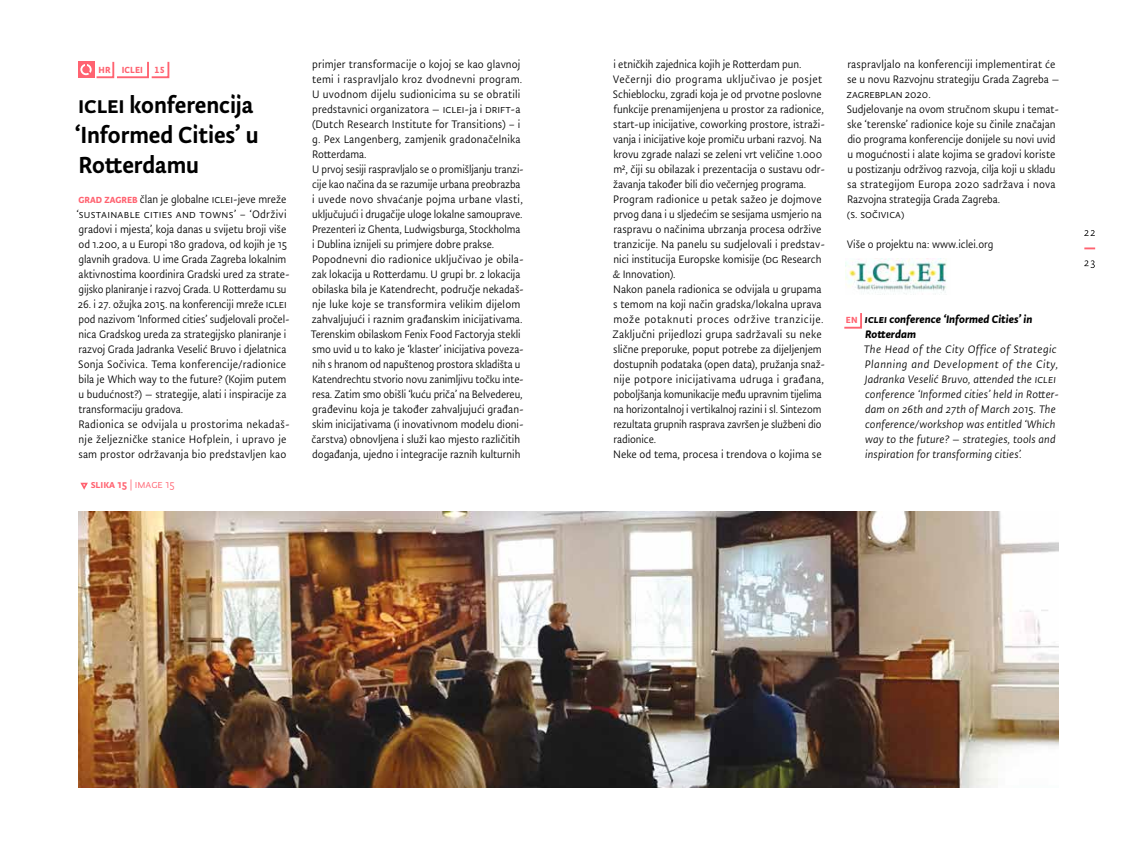
<style>
.page{position:relative;width:1134px;height:851px;background:#fff}
.page>*{position:absolute;margin:0;border:0;box-sizing:border-box;transform-origin:0 0}
.t1{font:500 26.25px/30px "Tempera";letter-spacing:-.005em;color:#000}
.t2{font:12.25px/15px "Tempera";letter-spacing:-.005em;color:#000}
.t3{font:italic 12.25px/15px "Tempera";letter-spacing:.01em;color:#000}
.t4{font:12.25px/15px "Tempera Bld Ita";color:#000}
.t5{font:12.25px "Tempera";color:#ff6371}
.t6{font:10px "Tempera Bld";letter-spacing:.015em;color:#ff6371}
.s1{font-family:"Tempera Bld";font-size:10px;color:#ff6371}
.s2{font-weight:500}
</style>
<div class="page">
<svg style="left:1084px;top:247px;width:11px;height:2px"></svg>
<svg style="left:1084px;top:260px;width:11px;height:8px"></svg>
<svg style="left:844px;top:313px;width:18px;height:16px"></svg>
<svg style="left:80px;top:482px;width:8px;height:8px"></svg>
<div style="left:78px;top:62px;width:16px;height:16px;background:#ff6371"></div>
<div style="left:80px;top:64px;width:12px;height:11px;background:#ff6371;border:2px solid #fff;border-radius:50%"></div>
<svg style="left:85px;top:61px;width:85px;height:18px"></svg>
<img style="left:78px;top:511px;width:980px;height:276px">
<img style="left:846px;top:259px;width:101px;height:35px">
<svg style="left:1084px;top:230px;width:11px;height:6px"></svg>
<p class="t6" style="left:99px;top:64px;width:68px">HR ICLEI 15</p>
<h1 class="t1" style="left:75px;top:90px;width:185px">iclei konferencija ‘Informed Cities’ u<br>Rotterdamu</h1>
<p class="t2" style="left:76px;top:192px;width:215px"><span class="s1">GRAD ZAGREB</span> član je globalne ICLEI-jeve mreže ‘SUSTAINABLE CITIES AND TOWNS’ − ‘Održivi gradovi i mjesta’, koja danas u svijetu broji više od 1.200, a u Europi 180 gradova, od kojih je 15 glavnih gradova. U ime Grada Zagreba lokalnim aktivnostima koordinira Gradski ured za strate&shy;gijsko planiranje i razvoj Grada. U Rotterdamu su</p>
<p class="t2" style="left:78px;top:297px;width:214px">26. i 27. ožujka 2015. na konferenciji mreže ICLEI pod nazivom ‘Informed cities’ sudjelovali pročel&shy;nica Gradskog ureda za strategijsko planiranje i razvoj Grada Jadranka Veselić Bruvo i djelatnica Sonja Sočivica. Tema konferencije/radionice bila je Which way to the future? (Kojim putem u budućnost?) – strategije, alati i inspiracije za transformaciju gradova.<br>Radionica se odvijala u prostorima nekadaš&shy;nje željezničke stanice Hofplein, i upravo je sam prostor održavanja bio predstavljen kao</p>
<p class="t5" style="left:91px;top:478px;width:85px"><span class="s2">slika 15</span> | image 15</p>
<p class="t2" style="left:311px;top:57px;width:215px">primjer transformacije o kojoj se kao glavnoj temi i raspravljalo kroz dvodnevni program.<br>U uvodnom dijelu sudionicima su se obratili predstavnici organizatora – ICLEI-ja i DRIFT-a (Dutch Research Institute for Transitions) − i g. Pex Langenberg, zamjenik gradonačelnika Rotterdama.<br>U prvoj sesiji raspravljalo se o promišljanju tranzi&shy;cije kao načina da se razumije urbana preobrazba i uvede novo shvaćanje pojma urbane vlasti, uključujući i drugačije uloge lokalne samouprave.<br>Prezenteri iz Ghenta, Ludwigsburga, Stockholma i Dublina iznijeli su primjere dobre prakse.<br>Popodnevni dio radionice uključivao je obila&shy;zak lokacija u Rotterdamu. U grupi br. 2 lokacija obilaska bila je Katendrecht, područje nekadaš&shy;nje luke koje se transformira velikim dijelom zahvaljujući i raznim građanskim inicijativama.<br>Terenskim obilaskom Fenix Food Factoryja stekli smo uvid u to kako je ‘klaster’ inicijativa poveza&shy;nih s hranom od napuštenog prostora skladišta u Katendrechtu stvorio novu zanimljivu točku inte&shy;resa. Zatim smo obišli ‘kuću priča’ na Belvedereu, građevinu koja je također zahvaljujući građan&shy;skim inicijativama (i inovativnom modelu dioni&shy;čarstva) obnovljena i služi kao mjesto različitih događanja, ujedno i integracije raznih kulturnih</p>
<p class="t2" style="left:612px;top:57px;width:214px">i etničkih zajednica kojih je Rotterdam pun.<br>Večernji dio programa uključivao je posjet Schieblocku, zgradi koja je od prvotne poslovne funkcije prenamijenjena u prostor za radionice, start-up inicijative, coworking prostore, istraži&shy;vanja i inicijative koje promiču urbani razvoj. Na krovu zgrade nalazi se zeleni vrt veličine 1.000 m², čiji su obilazak i prezentacija o sustavu odr&shy;žavanja također bili dio večernjeg programa.<br>Program radionice u petak sažeo je dojmove prvog dana i u sljedećim se sesijama usmjerio na raspravu o načinima ubrzanja procesa održive tranzicije. Na panelu su sudjelovali i predstav&shy;nici institucija Europske komisije (DG Research &amp; Innovation).<br>Nakon panela radionica se odvijala u grupama s temom na koji način gradska/lokalna uprava može potaknuti proces održive tranzicije.<br>Zaključni prijedlozi grupa sadržavali su neke slične preporuke, poput potrebe za dijeljenjem dostupnih podataka (open data), pružanja snaž&shy;nije potpore inicijativama udruga i građana, poboljšanja komunikacije među upravnim tijelima na horizontalnoj i vertikalnoj razini i sl. Sintezom rezultata grupnih rasprava završen je službeni dio radionice.<br>Neke od tema, procesa i trendova o kojima se</p>
<p class="t2" style="left:847px;top:57px;width:214px">raspravljalo na konferenciji implementirat će se u novu Razvojnu strategiju Grada Zagreba – ZAGREBPLAN 2020.<br>Sudjelovanje na ovom stručnom skupu i temat&shy;ske ‘terenske’ radionice koje su činile značajan dio programa konferencije donijele su novi uvid u mogućnosti i alate kojima se gradovi koriste u postizanju održivog razvoja, cilja koji u skladu sa strategijom Europa 2020 sadržava i nova Razvojna strategija Grada Zagreba.<br>(s. sočivica)</p>
<p class="t2" style="left:847px;top:237px;width:148px">Više o projektu na: www.iclei.org</p>
<p class="t4" style="left:865px;top:312px;width:169px">ICLEI conference ‘Informed Cities’ in<br>Rotterdam</p>
<p class="t3" style="left:864px;top:342px;width:197px">The Head of the City Office of Strategic Planning and Development of the City, Jadranka Veselić Bruvo, attended the ICLEI conference ‘Informed cities’ held in Rotter&shy;dam on 26th and 27th of March 2015. The conference/workshop was entitled ‘Which way to the future? – strategies, tools and inspiration for transforming cities’.</p>
<p class="t6" style="left:846px;top:314px;width:13px">EN</p>
</div>
